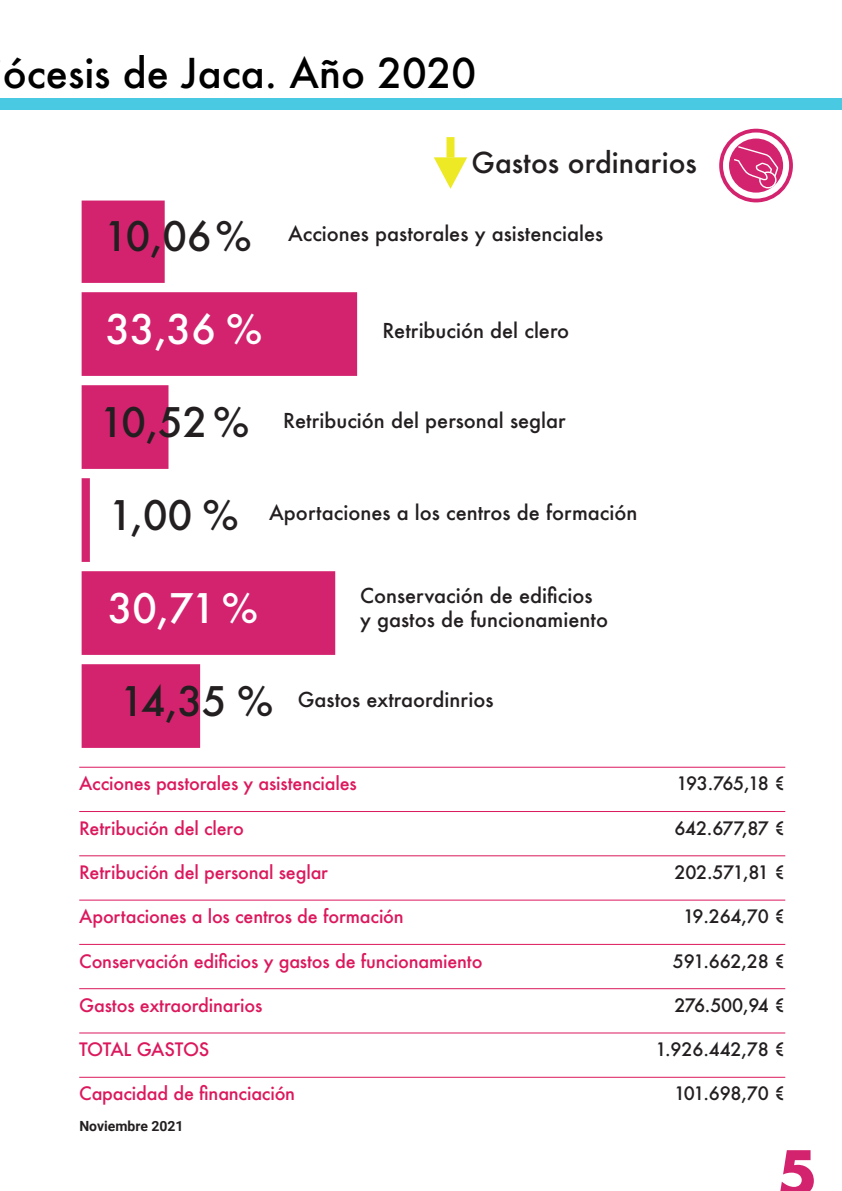
<style>
.page{position:relative;width:842px;height:1191px;background:#fff}
.page>*{position:absolute;margin:0;border:0;box-sizing:border-box;transform-origin:0 0}
.t1{font:700 60px "Futura";color:#d4236e}
.t2{font:500 40px "Futura";color:#000001}
.t3{font:500 39.6px "Futura";color:#231f20}
.t4{font:500 39.6px "Futura";color:#fff}
.t5{font:500 28px "Futura";color:#231f20}
.t6{font:500 20px/24px "Futura";color:#231f20}
.t7{font:500 18px "Futura";letter-spacing:-.01em;color:#dc185d}
.t8{font:500 18px "Futura";letter-spacing:-.01em;color:#231f20}
.t9{font:500 18px "Futura";letter-spacing:-.035em;color:#dc185d}
.t10{font:700 14px "Roboto";color:#231f20}
</style>
<div class="page">
<div style="left:0;top:99px;width:842px;height:11px;background:#4ac9e2"></div>
<svg style="left:434px;top:157px;width:33px;height:32px"></svg>
<div style="left:446px;top:137px;width:8px;height:21px;background:#ede924"></div>
<svg style="left:719px;top:129px;width:74px;height:73px;fill:#d4236e"></svg>
<div style="left:723px;top:132px;width:66px;height:67px;border:6px solid #fff;border-radius:50%"></div>
<svg style="left:734px;top:146px;width:44px;height:42px;background:#da4584"></svg>
<hr style="left:79px;top:766px;width:706px;height:1px;background:#dc185d">
<hr style="left:79px;top:811px;width:706px;height:1px;background:#dc185d">
<hr style="left:79px;top:855px;width:706px;height:1px;background:#dc185d">
<hr style="left:79px;top:899px;width:706px;height:1px;background:#dc185d">
<hr style="left:79px;top:944px;width:706px;height:1px;background:#dc185d">
<hr style="left:79px;top:988px;width:706px;height:1px;background:#dc185d">
<hr style="left:79px;top:1032px;width:706px;height:1px;background:#dc185d">
<hr style="left:79px;top:1076px;width:706px;height:1px;background:#dc185d">
<div style="left:82px;top:200px;width:83px;height:83px;background:#d4236e"></div>
<div style="left:82px;top:292px;width:275px;height:84px;background:#d4236e"></div>
<div style="left:82px;top:385px;width:86px;height:84px;background:#d4236e"></div>
<svg style="left:82px;top:478px;width:8px;height:84px"></svg>
<div style="left:82px;top:571px;width:253px;height:84px;background:#d4236e"></div>
<div style="left:82px;top:664px;width:118px;height:84px;background:#d4236e"></div>
<h2 class="t2" style="left:3px;top:45px;width:475px">ócesis de Jaca. Año 2020</h2>
<h3 class="t3" style="left:104px;top:209px;width:149px">10,06%</h3>
<h3 class="t4" style="left:106px;top:302px;width:158px">33,36 %</h3>
<h3 class="t5" style="left:471px;top:144px;width:227px">Gastos ordinarios</h3>
<p class="t6" style="left:288px;top:222px;width:317px">Acciones pastorales y asistenciales</p>
<p class="t6" style="left:382px;top:318px;width:188px">Retribución del clero</p>
<h3 class="t3" style="left:100px;top:395px;width:152px">10,52 %</h3>
<p class="t6" style="left:283px;top:408px;width:284px">Retribución del personal seglar</p>
<h3 class="t3" style="left:108px;top:488px;width:132px">1,00 %</h3>
<p class="t6" style="left:269px;top:500px;width:370px">Aportaciones a los centros de formación</p>
<h3 class="t4" style="left:108px;top:581px;width:152px">30,71 %</h3>
<p class="t6" style="left:360px;top:583px;width:250px">Conservación de edificios y gastos de funcionamiento</p>
<h3 class="t3" style="left:120px;top:674px;width:155px">14,35 %</h3>
<p class="t6" style="left:298px;top:687px;width:197px">Gastos extraordinrios</p>
<p class="t7" style="left:79px;top:771px;width:279px">Acciones pastorales y asistenciales</p>
<p class="t8" style="left:676px;top:771px;width:110px">193.765,18 €</p>
<p class="t7" style="left:79px;top:815px;width:166px">Retribución del clero</p>
<p class="t8" style="left:674px;top:815px;width:112px">642.677,87 €</p>
<p class="t7" style="left:79px;top:860px;width:250px">Retribución del personal seglar</p>
<p class="t8" style="left:674px;top:860px;width:112px">202.571,81 €</p>
<p class="t7" style="left:79px;top:904px;width:326px">Aportaciones a los centros de formación</p>
<p class="t8" style="left:683px;top:904px;width:104px">19.264,70 €</p>
<p class="t7" style="left:79px;top:948px;width:405px">Conservación edificios y gastos de funcionamiento</p>
<p class="t8" style="left:673px;top:948px;width:114px">591.662,28 €</p>
<p class="t7" style="left:79px;top:992px;width:185px">Gastos extraordinarios</p>
<p class="t8" style="left:674px;top:992px;width:112px">276.500,94 €</p>
<p class="t9" style="left:79px;top:1037px;width:132px">TOTAL GASTOS</p>
<p class="t8" style="left:655px;top:1037px;width:131px">1.926.442,78 €</p>
<p class="t7" style="left:79px;top:1081px;width:217px">Capacidad de financiación</p>
<p class="t8" style="left:674px;top:1081px;width:113px">101.698,70 €</p>
<p class="t10" style="left:79px;top:1116px;width:106px">Noviembre 2021</p>
<h1 class="t1" style="left:777px;top:1129px;width:42px">5</h1>
</div>
